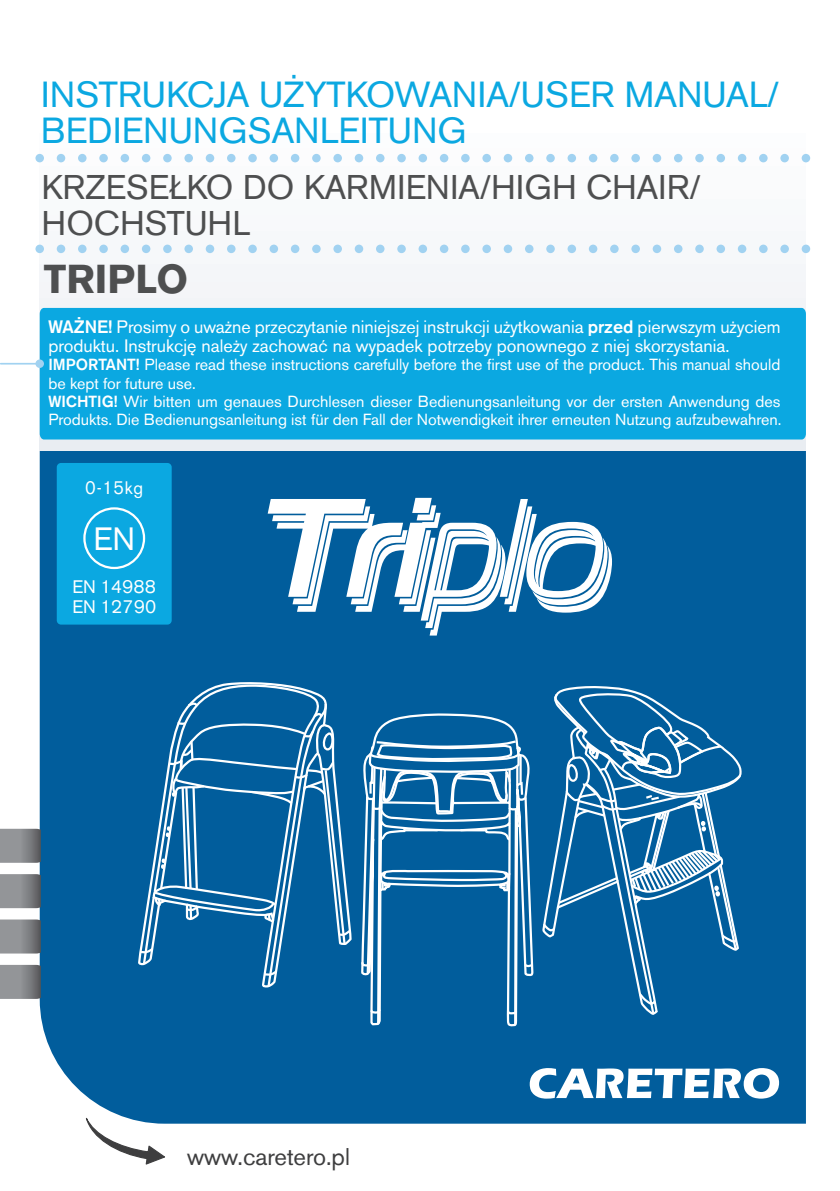
<style>
.page{position:relative;width:840px;height:1191px;background:#fff}
.page>*{position:absolute;margin:0;border:0;box-sizing:border-box;transform-origin:0 0}
.t1{font:700 40px "Volvo Sans Pro";color:#4e4f50}
.t2{font:36px/36px "Volvo Sans Pro";color:#0ba8e1}
.t3{font:34px/36px "Volvo Sans Pro";color:#4e4f50}
.t4{font:32px "Volvo Sans Pro";color:#fff}
.t5{font:24px "Volvo Sans Pro";color:#3e3e3f}
.t6{font:18px/20px "Volvo Sans Pro";color:#fff}
.t7{font:18px "Volvo Sans Pro";color:#fff;scale:.96 1}
.t8{font:17.8px/18.4px "Volvo Sans Pro";color:#fff}
.t9{font:16px/18.4px "Volvo Sans Pro";color:#fff}
.s1{font-weight:500}
</style>
<div class="page">
<div style="left:40px;top:450px;width:765px;height:673px;background:#015d9c"></div>
<svg style="left:0;top:828px;width:41px;height:171px"></svg>
<div style="left:40px;top:308px;width:765px;height:131px;background:#0ba8e1"></div>
<div style="left:35px;top:245px;width:9px;height:8px;background:#a1d2f1;border-radius:50%"></div>
<div style="left:57px;top:245px;width:8px;height:8px;background:#a1d2f1;border-radius:50%"></div>
<div style="left:78px;top:245px;width:8px;height:8px;background:#a1d2f1;border-radius:50%"></div>
<div style="left:99px;top:245px;width:9px;height:8px;background:#a1d2f1;border-radius:50%"></div>
<div style="left:120px;top:245px;width:9px;height:8px;background:#a1d2f1;border-radius:50%"></div>
<div style="left:142px;top:245px;width:8px;height:8px;background:#a1d2f1;border-radius:50%"></div>
<div style="left:163px;top:245px;width:8px;height:8px;background:#a1d2f1;border-radius:50%"></div>
<div style="left:184px;top:245px;width:9px;height:8px;background:#a1d2f1;border-radius:50%"></div>
<div style="left:206px;top:245px;width:8px;height:8px;background:#a1d2f1;border-radius:50%"></div>
<div style="left:227px;top:245px;width:8px;height:8px;background:#a1d2f1;border-radius:50%"></div>
<div style="left:248px;top:245px;width:9px;height:8px;background:#a1d2f1;border-radius:50%"></div>
<div style="left:269px;top:245px;width:9px;height:8px;background:#a1d2f1;border-radius:50%"></div>
<div style="left:291px;top:245px;width:8px;height:8px;background:#a1d2f1;border-radius:50%"></div>
<div style="left:312px;top:245px;width:8px;height:8px;background:#a1d2f1;border-radius:50%"></div>
<div style="left:333px;top:245px;width:9px;height:8px;background:#a1d2f1;border-radius:50%"></div>
<div style="left:354px;top:245px;width:9px;height:8px;background:#a1d2f1;border-radius:50%"></div>
<div style="left:546px;top:245px;width:8px;height:8px;background:#a1d2f1;border-radius:50%"></div>
<div style="left:567px;top:245px;width:8px;height:8px;background:#a1d2f1;border-radius:50%"></div>
<div style="left:588px;top:245px;width:9px;height:8px;background:#a1d2f1;border-radius:50%"></div>
<svg style="left:609px;top:245px;width:9px;height:8px"></svg>
<div style="left:631px;top:245px;width:8px;height:8px;background:#a1d2f1;border-radius:50%"></div>
<div style="left:652px;top:245px;width:8px;height:8px;background:#a1d2f1;border-radius:50%"></div>
<div style="left:673px;top:245px;width:9px;height:8px;background:#a1d2f1;border-radius:50%"></div>
<svg style="left:694px;top:245px;width:9px;height:8px"></svg>
<div style="left:716px;top:245px;width:8px;height:8px;background:#a1d2f1;border-radius:50%"></div>
<div style="left:737px;top:245px;width:9px;height:8px;background:#a1d2f1;border-radius:50%"></div>
<div style="left:758px;top:245px;width:9px;height:8px;background:#a1d2f1;border-radius:50%"></div>
<div style="left:780px;top:245px;width:8px;height:8px;background:#a1d2f1;border-radius:50%"></div>
<div style="left:801px;top:245px;width:8px;height:8px;background:#a1d2f1;border-radius:50%"></div>
<div style="left:35px;top:154px;width:9px;height:8px;background:#a1d2f1;border-radius:50%"></div>
<div style="left:57px;top:154px;width:8px;height:8px;background:#a1d2f1;border-radius:50%"></div>
<div style="left:78px;top:154px;width:8px;height:8px;background:#a1d2f1;border-radius:50%"></div>
<div style="left:99px;top:154px;width:9px;height:8px;background:#a1d2f1;border-radius:50%"></div>
<div style="left:120px;top:154px;width:9px;height:8px;background:#a1d2f1;border-radius:50%"></div>
<div style="left:142px;top:154px;width:8px;height:8px;background:#a1d2f1;border-radius:50%"></div>
<div style="left:163px;top:154px;width:8px;height:8px;background:#a1d2f1;border-radius:50%"></div>
<div style="left:184px;top:154px;width:9px;height:8px;background:#a1d2f1;border-radius:50%"></div>
<div style="left:206px;top:154px;width:8px;height:8px;background:#a1d2f1;border-radius:50%"></div>
<div style="left:227px;top:154px;width:8px;height:8px;background:#a1d2f1;border-radius:50%"></div>
<div style="left:248px;top:154px;width:9px;height:8px;background:#a1d2f1;border-radius:50%"></div>
<div style="left:269px;top:154px;width:9px;height:8px;background:#a1d2f1;border-radius:50%"></div>
<div style="left:291px;top:154px;width:8px;height:8px;background:#a1d2f1;border-radius:50%"></div>
<div style="left:312px;top:154px;width:8px;height:8px;background:#a1d2f1;border-radius:50%"></div>
<div style="left:333px;top:154px;width:9px;height:8px;background:#a1d2f1;border-radius:50%"></div>
<div style="left:354px;top:154px;width:9px;height:8px;background:#a1d2f1;border-radius:50%"></div>
<div style="left:546px;top:154px;width:8px;height:8px;background:#a1d2f1;border-radius:50%"></div>
<div style="left:567px;top:154px;width:8px;height:8px;background:#a1d2f1;border-radius:50%"></div>
<div style="left:588px;top:154px;width:9px;height:8px;background:#a1d2f1;border-radius:50%"></div>
<svg style="left:609px;top:154px;width:9px;height:8px"></svg>
<div style="left:631px;top:154px;width:8px;height:8px;background:#a1d2f1;border-radius:50%"></div>
<div style="left:652px;top:154px;width:8px;height:8px;background:#a1d2f1;border-radius:50%"></div>
<div style="left:673px;top:154px;width:9px;height:8px;background:#a1d2f1;border-radius:50%"></div>
<svg style="left:694px;top:154px;width:9px;height:8px"></svg>
<div style="left:716px;top:154px;width:8px;height:8px;background:#a1d2f1;border-radius:50%"></div>
<div style="left:737px;top:154px;width:9px;height:8px;background:#a1d2f1;border-radius:50%"></div>
<div style="left:758px;top:154px;width:9px;height:8px;background:#a1d2f1;border-radius:50%"></div>
<div style="left:780px;top:154px;width:8px;height:8px;background:#a1d2f1;border-radius:50%"></div>
<div style="left:801px;top:154px;width:8px;height:8px;background:#a1d2f1;border-radius:50%"></div>
<svg style="left:81px;top:1105px;width:85px;height:60px"></svg>
<div style="left:35px;top:359px;width:9px;height:9px;background:#a1d2f1;border-radius:50%"></div>
<hr style="left:1px;top:363px;width:39px;height:1px;background:#a1d2f1">
<div style="left:57px;top:463px;width:115px;height:161px;background:#0ba8e1;border-radius:4px"></div>
<div style="left:83px;top:507px;width:62px;height:62px;border:2px solid #fff;border-radius:50%"></div>
<svg style="left:678px;top:1068px;width:100px;height:30px"></svg>
<div style="left:139px;top:679px;width:214px;height:331px;background:#015d9c"></div>
<svg style="left:152px;top:683px;width:169px;height:18px;background:#2e79ad"></svg>
<svg style="left:138px;top:701px;width:214px;height:287px;background:#2171a8"></svg>
<div style="left:541px;top:584px;width:199px;height:451px;background:#015d9c"></div>
<svg style="left:542px;top:691px;width:199px;height:325px;background:#2875ab"></svg>
<svg style="left:361px;top:153px;width:173px;height:971px"></svg>
<svg style="left:516px;top:798px;width:162px;height:326px;background:#2171a8"></svg>
<svg style="left:360px;top:739px;width:174px;height:288px"></svg>
<svg style="left:267px;top:498px;width:344px;height:137px"></svg>
<h2 class="t2" style="left:41px;top:76px;width:739px">INSTRUKCJA UŻYTKOWANIA/USER MANUAL/<br>BEDIENUNGSANLEITUNG</h2>
<h3 class="t3" style="left:42px;top:169px;width:660px">KRZESEŁKO DO KARMIENIA/HIGH CHAIR/<br>HOCHSTUHL</h3>
<h1 class="t1" style="left:44px;top:255px;width:146px">TRIPLO</h1>
<p class="t8" style="left:48px;top:318px;width:733px"><span class="s1">WAŻNE!</span> Prosimy o uważne przeczytanie niniejszej instrukcji użytkowania <span class="s1">przed</span> pierwszym użyciem produktu. Instrukcję należy zachować na wypadek potrzeby ponownego z niej skorzystania.</p>
<p class="t9" style="left:48px;top:355px;width:734px"><span class="s1">IMPORTANT!</span> Please read these instructions carefully before the first use of the product. This manual should be kept for future use.<br><span class="s1">WICHTIG!</span> Wir bitten um genaues Durchlesen dieser Bedienungsanleitung vor der ersten Anwendung des Produkts. Die Bedienungsanleitung ist für den Fall der Notwendigkeit ihrer erneuten Nutzung aufzubewahren.</p>
<p class="t7" style="left:85px;top:477px;width:62px">0-15kg</p>
<h3 class="t4" style="left:93px;top:519px;width:43px">EN</h3>
<p class="t6" style="left:72px;top:577px;width:85px">EN 14988<br>EN 12790</p>
<h3 class="t5" style="left:187px;top:1141px;width:164px">www.caretero.pl</h3>
</div>
